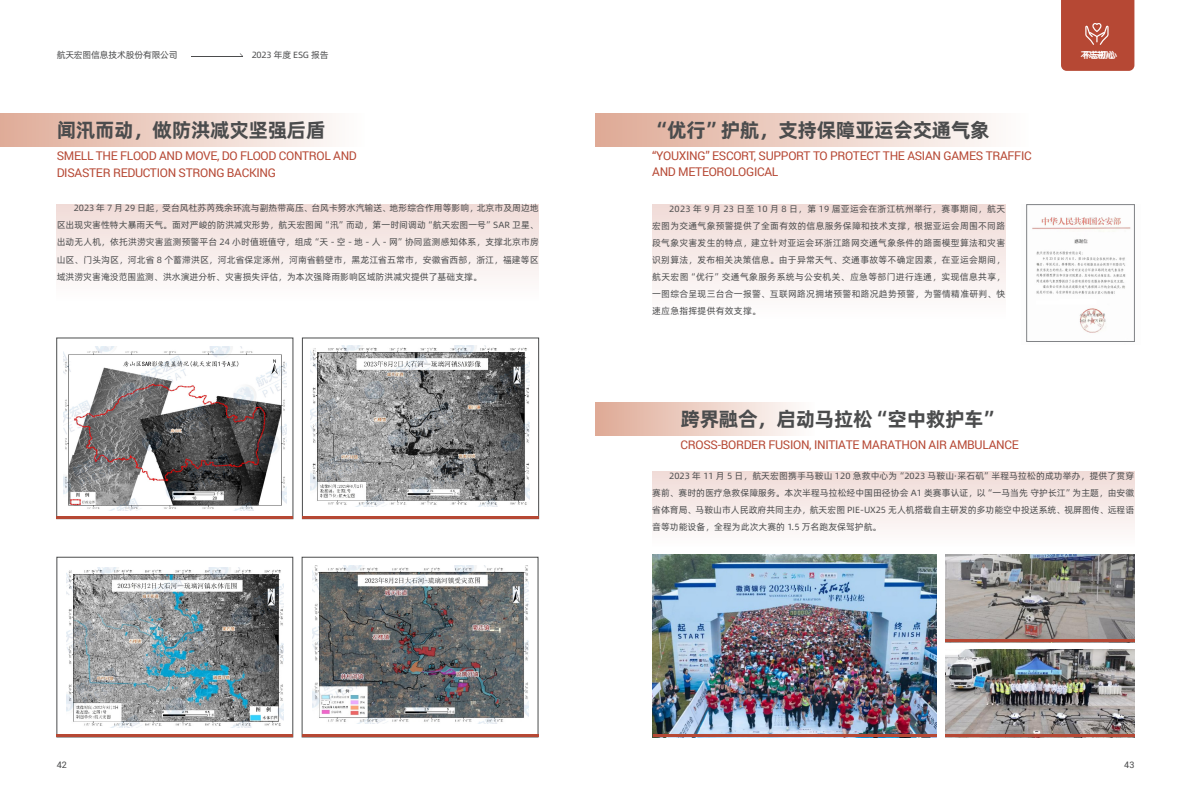
<style>
.page{position:relative;width:1191px;height:808px;background:#fff}
.page>*{position:absolute;margin:0;border:0;box-sizing:border-box;transform-origin:0 0}
.t1{font:700 20px "Alibaba Pu Hui Ti 2 95 Extra";letter-spacing:-.025em;color:#4b4c4d}
.t2{font:12px "Roboto";letter-spacing:-.025em;color:#b64834}
.t3{font:9px/17px "Alibaba Pu Hui Ti 2 55 Regular";color:#4b4c4d;text-align:justify}
.t4{font:9px "Alibaba Pu Hui Ti 2 55 Regular";letter-spacing:-.025em;color:#4b4c4d}
.t5{font:9px "Alibaba Pu Hui Ti 2 85 Bold";letter-spacing:-.025em;color:#fff}
.t6{font:9px "Roboto";color:#4b4c4d}
</style>
<div class="page">
<hr style="left:192px;top:56px;width:51px;height:1px;background:#4b4c4d">
<div style="left:1061px;top:0;width:73px;height:71px;background:#b64834"></div>
<div style="left:652px;top:205px;width:353px;height:148px;background:linear-gradient(to bottom,#f1ddd9,#fff)"></div>
<div style="left:652px;top:471px;width:482px;height:99px;background:linear-gradient(to bottom,#f1dcd9,#fff)"></div>
<div style="left:595px;top:113px;width:434px;height:34px;background:linear-gradient(to right,#dfa995,#fefefd)"></div>
<div style="left:595px;top:403px;width:220px;height:33px;background:linear-gradient(to right,#dea995,#fefdfd)"></div>
<div style="left:57px;top:204px;width:482px;height:125px;background:linear-gradient(to bottom,#f1ddd9,#fff)"></div>
<div style="left:0;top:113px;width:365px;height:34px;background:linear-gradient(to right,#dfac98,#fefefe)"></div>
<img style="left:63px;top:347px;width:223px;height:163px">
<img style="left:66px;top:568px;width:217px;height:159px">
<img style="left:310px;top:346px;width:219px;height:161px">
<img style="left:312px;top:565px;width:216px;height:159px">
<img style="left:1032px;top:205px;width:103px;height:137px">
<div style="left:1026px;top:204px;width:108px;height:138px;border:1px solid #808285"></div>
<img style="left:652px;top:554px;width:285px;height:183px">
<img style="left:945px;top:554px;width:189px;height:85px">
<img style="left:945px;top:649px;width:189px;height:85px">
<hr style="left:653px;top:734px;width:284px;height:3px;background:#b64834">
<hr style="left:945px;top:639px;width:189px;height:3px;background:#b64834">
<hr style="left:945px;top:734px;width:189px;height:3px;background:#b64834">
<div style="left:57px;top:557px;width:236px;height:180px;border:1px solid #4b4c4d"></div>
<div style="left:302px;top:557px;width:236px;height:180px;border:1px solid #4b4c4d"></div>
<div style="left:302px;top:338px;width:237px;height:181px;border:1px solid #4b4c4d"></div>
<hr style="left:57px;top:516px;width:236px;height:3px;background:#b64834">
<hr style="left:302px;top:516px;width:237px;height:3px;background:#b64834">
<hr style="left:57px;top:734px;width:236px;height:3px;background:#b64834">
<hr style="left:302px;top:734px;width:236px;height:3px;background:#b64834">
<p class="t4" style="left:57px;top:48px;width:123px">航天宏图信息技术股份有限公司</p>
<p class="t4" style="left:252px;top:48px;width:78px">2023 年度 ESG 报告</p>
<p class="t5" style="left:1080px;top:48px;width:36px">不忘初心</p>
<p class="t5" style="left:1082px;top:48px;width:36px">不忘初心</p>
<p class="t1" style="left:57px;top:114px;width:271px">闻汛而动，做防洪减灾坚强后盾</p>
<p class="t2" style="left:57px;top:147px;width:302px">SMELL THE FLOOD AND MOVE, DO FLOOD CONTROL AND</p>
<p class="t2" style="left:57px;top:164px;width:221px">DISASTER REDUCTION STRONG BACKING</p>
<p class="t3" style="left:57px;top:199px;width:483px;text-indent:17px">2023 年 7 月 29 日起，受台风杜苏芮残余环流与副热带高压、台风卡努水汽输送、地形综合作用等影响，北京市及周边地区出现灾害性特大暴雨天气。面对严峻的防洪减灾形势，航天宏图闻“汛”而动，第一时间调动“航天宏图一号”SAR 卫星、出动无人机，依托洪涝灾害监测预警平台 24 小时值班值守，组成“天 - 空 - 地 - 人 - 网”协同监测感知体系，支撑北京市房山区、门头沟区，河北省 8 个蓄滞洪区，河北省保定涿州，河南省鹤壁市，黑龙江省五常市，安徽省西部，浙江，福建等区域洪涝灾害淹没范围监测、洪水演进分析、灾害损失评估，为本次强降雨影响区域防洪减灾提供了基础支撑。</p>
<p class="t1" style="left:652px;top:114px;width:339px">“优行”护航，支持保障亚运会交通气象</p>
<p class="t2" style="left:652px;top:147px;width:381px">“YOUXING” ESCORT, SUPPORT TO PROTECT THE ASIAN GAMES TRAFFIC</p>
<p class="t2" style="left:652px;top:163px;width:128px">AND METEOROLOGICAL</p>
<p class="t3" style="left:652px;top:200px;width:354px;text-indent:17px">2023 年 9 月 23 日至 10 月 8 日，第 19 届亚运会在浙江杭州举行，赛事期间，航天宏图为交通气象预警提供了全面有效的信息服务保障和技术支撑，根据亚运会周围不同路段气象灾害发生的特点，建立针对亚运会环浙江路网交通气象条件的路面模型算法和灾害识别算法，发布相关决策信息。由于异常天气、交通事故等不确定因素，在亚运会期间，航天宏图“优行”交通气象服务系统与公安机关、应急等部门进行连通，实现信息共享，一图综合呈现三台合一报警、互联网路况拥堵预警和路况趋势预警，为警情精准研判、快速应急指挥提供有效支撑。</p>
<p class="t1" style="left:680px;top:403px;width:320px">跨界融合，启动马拉松“空中救护车”</p>
<p class="t2" style="left:680px;top:436px;width:340px">CROSS-BORDER FUSION, INITIATE MARATHON AIR AMBULANCE</p>
<p class="t3" style="left:652px;top:466px;width:483px;text-indent:17px">2023 年 11 月 5 日，航天宏图携手马鞍山 120 急救中心为“2023 马鞍山·采石矶”半程马拉松的成功举办，提供了贯穿赛前、赛时的医疗急救保障服务。本次半程马拉松经中国田径协会 A1 类赛事认证，以“一马当先 守护长江”为主题，由安徽省体育局、马鞍山市人民政府共同主办，航天宏图 PIE-UX25 无人机搭载自主研发的多功能空中投送系统、视屏图传、远程语音等功能设备，全程为此次大赛的 1.5 万名跑友保驾护航。</p>
<p class="t6" style="left:57px;top:758px;width:12px">42</p>
<p class="t6" style="left:1124px;top:758px;width:12px">43</p>
</div>
